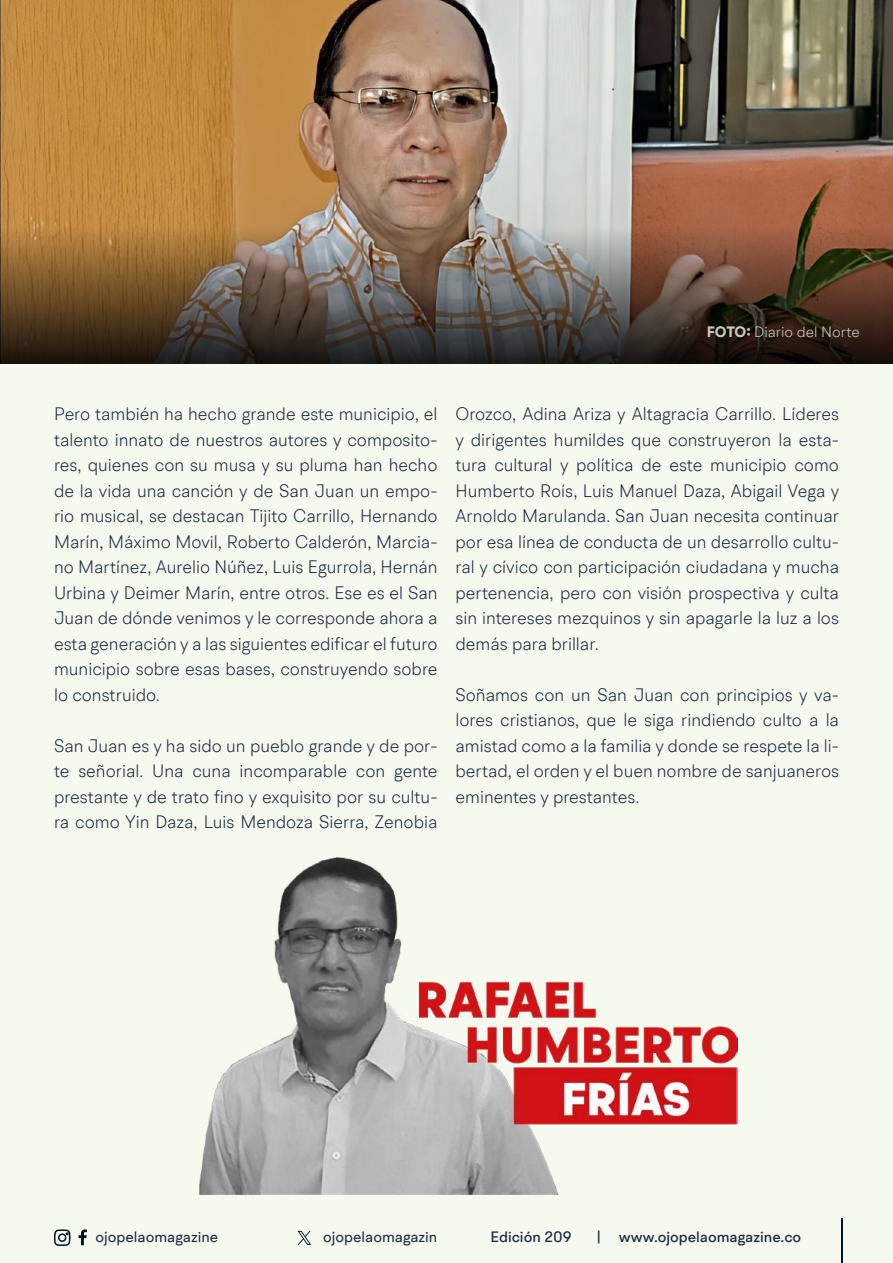
<style>
.page{position:relative;width:893px;height:1263px;background:#f6f9ee}
.page>*{position:absolute;margin:0;border:0;box-sizing:border-box;transform-origin:0 0}
.t1{font:300 18px/25.5px "BR Hendrix";color:#1b2943;text-align:justify}
.t2{font:500 15px "BR Hendrix";color:#1b2943}
.t3{font:15px "BR Hendrix";color:#1b2943}
.t4{font:300 15px "BR Hendrix";color:#f5faed}
.s1{font-weight:700}
</style>
<div class="page">
<svg style="left:79px;top:1229px;width:8px;height:16px"></svg>
<svg style="left:54px;top:1229px;width:17px;height:17px"></svg>
<hr style="left:841px;top:1219px;width:1px;height:44px;background:#000f2b">
<svg style="left:298px;top:1231px;width:13px;height:14px"></svg>
<img style="left:199px;top:857px;width:538px;height:338px">
<img style="left:0;top:0;width:893px;height:227px">
<img style="left:0;top:227px;width:893px;height:136px">
<p class="t4" style="left:707px;top:323px;width:155px"><span class="s1">FOTO:</span> Diario del Norte</p>
<p class="t1" style="left:54px;top:401px;width:385px">Pero también ha hecho grande este municipio, el talento innato de nuestros autores y composito&shy;res, quienes con su musa y su pluma han hecho de la vida una canción y de San Juan un empo&shy;rio musical, se destacan Tijito Carrillo, Hernando Marín, Máximo Movil, Roberto Calderón, Marcia&shy;no Martínez, Aurelio Núñez, Luis Egurrola, Hernán Urbina y Deimer Marín, entre otros. Ese es el San Juan de dónde venimos y le corresponde ahora a esta generación y a las siguientes edificar el futuro municipio sobre esas bases, construyendo sobre lo construido.</p>
<p class="t1" style="left:54px;top:733px;width:385px">San Juan es y ha sido un pueblo grande y de por&shy;te señorial. Una cuna incomparable con gente prestante y de trato fino y exquisito por su cultu&shy;ra como Yin Daza, Luis Mendoza Sierra, Zenobia</p>
<p class="t1" style="left:455px;top:401px;width:385px">Orozco, Adina Ariza y Altagracia Carrillo. Líderes y dirigentes humildes que construyeron la esta&shy;tura cultural y política de este municipio como Humberto Roís, Luis Manuel Daza, Abigail Vega y Arnoldo Marulanda. San Juan necesita continuar por esa línea de conducta de un desarrollo cultu&shy;ral y cívico con participación ciudadana y mucha pertenencia, pero con visión prospectiva y culta sin intereses mezquinos y sin apagarle la luz a los demás para brillar.</p>
<p class="t1" style="left:455px;top:682px;width:385px">Soñamos con un San Juan con principios y va&shy;lores cristianos, que le siga rindiendo culto a la amistad como a la familia y donde se respete la li&shy;bertad, el orden y el buen nombre de sanjuaneros eminentes y prestantes.</p>
<p class="t3" style="left:96px;top:1227px;width:124px">ojopelaomagazine</p>
<p class="t3" style="left:323px;top:1227px;width:116px">ojopelaomagazin</p>
<p class="t2" style="left:490px;top:1227px;width:83px">Edición 209</p>
<p class="t2" style="left:596px;top:1227px;width:206px">| www.ojopelaomagazine.co</p>
</div>
